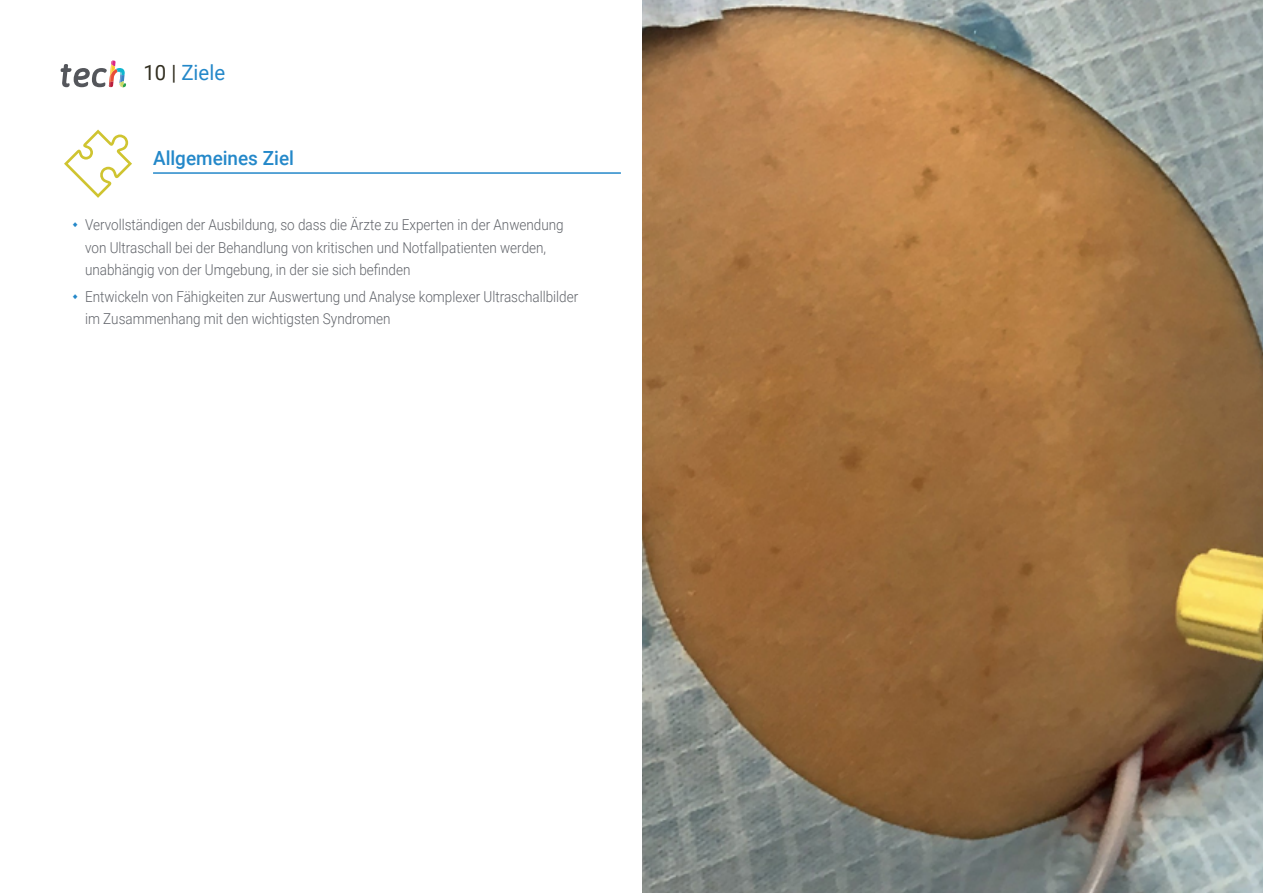
<style>
.page{position:relative;width:1263px;height:893px;background:#fff}
.page>*{position:absolute;margin:0;border:0;box-sizing:border-box;transform-origin:0 0}
.t1{font:21px "Roboto";color:#2488c9}
.t2{font:500 19.5px "Roboto";color:#2488c9}
.t3{font:300 15px/22.5px "Roboto";color:#61646a;scale:.9 1}
.s1{color:#312e20}
</style>
<div class="page">
<hr style="left:153px;top:173px;width:468px;height:1px;background:#2488c9">
<svg style="left:64px;top:130px;width:68px;height:68px"></svg>
<svg style="left:61px;top:61px;width:65px;height:27px"></svg>
<img style="left:642px;top:0;width:621px;height:893px">
<h1 class="t1" style="left:144px;top:57px;width:83px"><span class="s1">10 |</span> Ziele</h1>
<h2 class="t2" style="left:153px;top:144px;width:142px">Allgemeines Ziel</h2>
<p class="t3" style="left:85px;top:213px;width:533px">Vervollständigen der Ausbildung, so dass die Ärzte zu Experten in der Anwendung von Ultraschall bei der Behandlung von kritischen und Notfallpatienten werden, unabhängig von der Umgebung, in der sie sich befinden</p>
<p class="t3" style="left:85px;top:285px;width:550px">Entwickeln von Fähigkeiten zur Auswertung und Analyse komplexer Ultraschallbilder im Zusammenhang mit den wichtigsten Syndromen</p>
</div>
